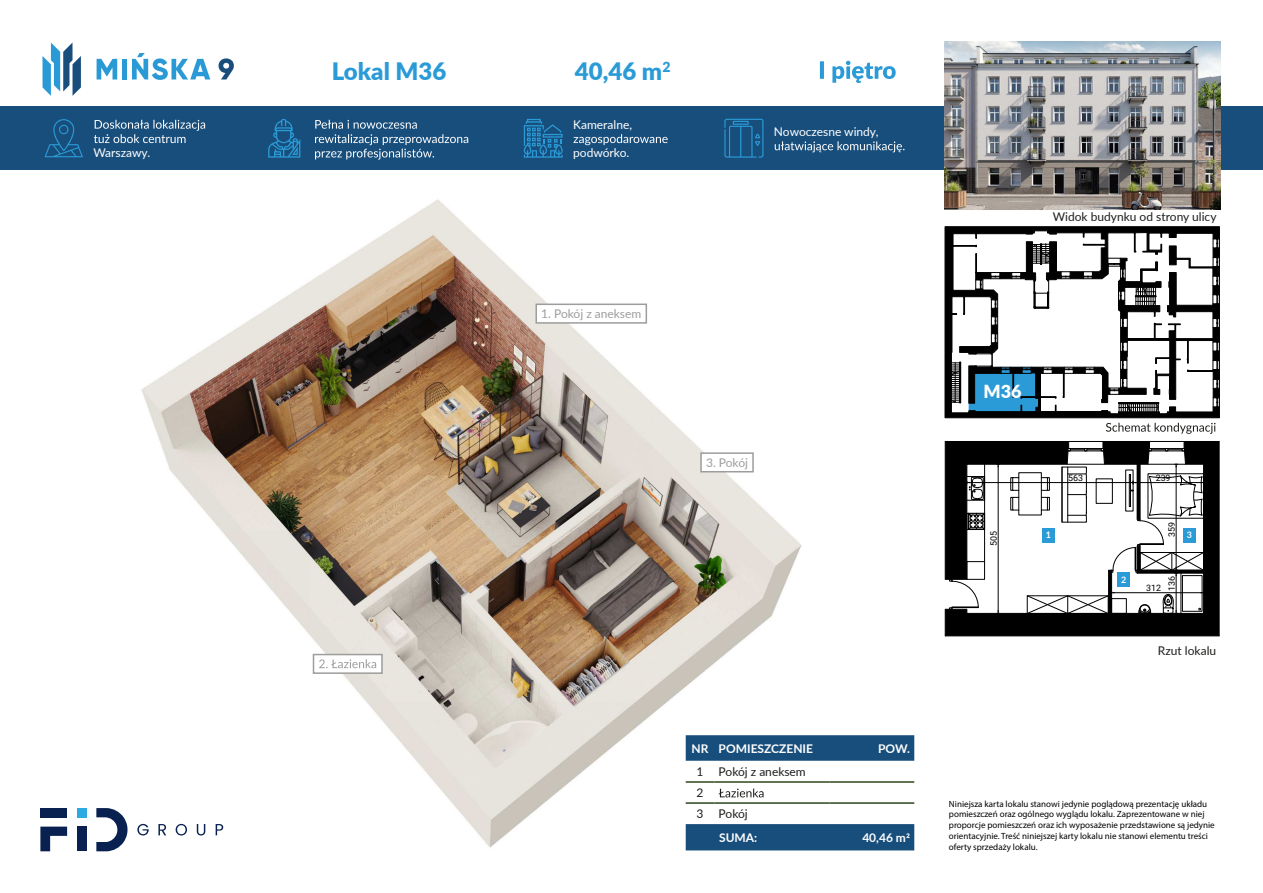
<style>
.page{position:relative;width:1263px;height:893px;background:#fff}
.page>*{position:absolute;margin:0;border:0;box-sizing:border-box;transform-origin:0 0}
.t1{font:900 24px "Lato";color:#2a9bd7}
.t2{font:900 18px "Lato";color:#fff}
.t3{font:12px/21px "Lato";color:#1d1d1b}
.t4{font:12px "Lato";color:#fff}
.t5{font:700 12px "Lato";color:#fff}
.t6{font:12px "Lato";color:#9d9d9c}
.t7{font:9px/10.8px "Myriad Pro";color:#000}
.t8{font:700 9px "Lato";color:#fff}
.t9{font:8.85px "Roboto";color:#000}
</style>
<div class="page">
<div style="left:0;top:106px;width:1263px;height:64px;background:#184e7c"></div>
<img style="left:141px;top:199px;width:661px;height:651px">
<hr style="left:945px;top:636px;width:274px;height:1px;background:#000">
<svg style="left:945px;top:441px;width:275px;height:195px"></svg>
<svg style="left:45px;top:119px;width:38px;height:38px"></svg>
<svg style="left:94px;top:120px;width:111px;height:23px"></svg>
<svg style="left:268px;top:119px;width:32px;height:39px"></svg>
<svg style="left:315px;top:120px;width:153px;height:40px"></svg>
<svg style="left:524px;top:119px;width:39px;height:39px"></svg>
<svg style="left:573px;top:134px;width:95px;height:11px"></svg>
<svg style="left:724px;top:119px;width:39px;height:39px"></svg>
<svg style="left:775px;top:141px;width:129px;height:11px"></svg>
<svg style="left:43px;top:43px;width:38px;height:53px"></svg>
<svg style="left:97px;top:59px;width:20px;height:20px"></svg>
<div style="left:122px;top:59px;width:5px;height:20px;background:#2a9ad7"></div>
<svg style="left:219px;top:58px;width:15px;height:21px"></svg>
<svg style="left:132px;top:53px;width:78px;height:27px"></svg>
<svg style="left:820px;top:61px;width:76px;height:22px"></svg>
<svg style="left:944px;top:226px;width:276px;height:192px;background:#0c0c0c"></svg>
<svg style="left:951px;top:230px;width:269px;height:185px"></svg>
<svg style="left:1106px;top:423px;width:109px;height:11px"></svg>
<div style="left:1042px;top:528px;width:13px;height:14px;background:#2a9bd7"></div>
<div style="left:1183px;top:528px;width:13px;height:14px;background:#2a9bd7"></div>
<div style="left:1117px;top:572px;width:13px;height:14px;background:#2a9bd7"></div>
<div style="left:536px;top:304px;width:110px;height:19px;background:#fff"></div>
<div style="left:535px;top:304px;width:112px;height:20px;border:2px solid #9d9d9c"></div>
<div style="left:701px;top:453px;width:52px;height:19px;background:#fff"></div>
<div style="left:700px;top:452px;width:54px;height:20px;border:2px solid #9d9d9c"></div>
<div style="left:313px;top:654px;width:69px;height:19px;background:#fff"></div>
<svg style="left:319px;top:659px;width:57px;height:9px"></svg>
<div style="left:313px;top:654px;width:70px;height:20px;border:2px solid #9d9d9c"></div>
<svg style="left:686px;top:735px;width:228px;height:115px"></svg>
<img style="left:944px;top:41px;width:276px;height:169px">
<svg style="left:137px;top:824px;width:12px;height:11px"></svg>
<svg style="left:158px;top:824px;width:8px;height:11px"></svg>
<svg style="left:176px;top:824px;width:11px;height:11px"></svg>
<svg style="left:197px;top:824px;width:8px;height:11px"></svg>
<svg style="left:216px;top:824px;width:7px;height:11px"></svg>
<div style="left:40px;top:808px;width:27px;height:9px;background:#092151"></div>
<div style="left:77px;top:827px;width:10px;height:24px;background:#092151"></div>
<div style="left:77px;top:808px;width:10px;height:9px;background:#2daae1"></div>
<svg style="left:40px;top:827px;width:27px;height:24px"></svg>
<svg style="left:96px;top:808px;width:31px;height:43px"></svg>
<h3 class="t4" style="left:94px;top:149px;width:58px">Warszawy.</h3>
<h1 class="t1" style="left:332px;top:62px;width:116px">Lokal M36</h1>
<h1 class="t1" style="left:575px;top:62px;width:97px">40,46 m<sup>2</sup></h1>
<h3 class="t4" style="left:573px;top:120px;width:60px">Kameralne,</h3>
<h3 class="t4" style="left:573px;top:144px;width:58px">podwórko.</h3>
<h3 class="t4" style="left:774px;top:127px;width:106px">Nowoczesne windy,</h3>
<h3 class="t6" style="left:541px;top:309px;width:102px">1. Pokój z aneksem</h3>
<h3 class="t6" style="left:706px;top:458px;width:44px">3. Pokój</h3>
<h3 class="t5" style="left:691px;top:744px;width:123px">NR POMIESZCZENIE</h3>
<h3 class="t5" style="left:878px;top:744px;width:33px">POW.</h3>
<h3 class="t3" style="left:696px;top:762px;width:8px">1</h3>
<h3 class="t3" style="left:719px;top:762px;width:89px">Pokój z aneksem</h3>
<h3 class="t3" style="left:696px;top:783px;width:8px">2<br>3</h3>
<h3 class="t3" style="left:719px;top:804px;width:31px">Pokój</h3>
<h3 class="t5" style="left:719px;top:833px;width:40px">SUMA:</h3>
<h3 class="t5" style="left:862px;top:833px;width:45px">40,46 m</h3>
<h3 class="t3" style="left:1053px;top:207px;width:165px">Widok budynku od strony ulicy</h3>
<h2 class="t2" style="left:983px;top:378px;width:40px">M36</h2>
<p class="t9" style="left:989px;top:546px;width:16px;rotate:-90deg">505</p>
<p class="t9" style="left:1068px;top:473px;width:16px">563</p>
<p class="t9" style="left:1156px;top:473px;width:16px">239</p>
<p class="t9" style="left:1166px;top:537px;width:16px;rotate:-90deg">359</p>
<p class="t8" style="left:1046px;top:532px;width:7px">1</p>
<p class="t8" style="left:1187px;top:532px;width:7px">3</p>
<p class="t8" style="left:1121px;top:576px;width:7px">2</p>
<p class="t9" style="left:1166px;top:591px;width:16px;rotate:-90deg">136</p>
<p class="t9" style="left:1146px;top:583px;width:16px">312</p>
<h3 class="t3" style="left:1158px;top:641px;width:60px">Rzut lokalu</h3>
<p class="t7" style="left:949px;top:799px;width:267px">Niniejsza karta lokalu stanowi jedynie poglądową prezentację układu pomieszczeń oraz ogólnego wyglądu lokalu. Zaprezentowane w niej proporcje pomieszczeń oraz ich wyposażenie przedstawione są jedynie orientacyjnie. Treść niniejszej karty lokalu nie stanowi elementu treści oferty sprzedaży lokalu.</p>
</div>
